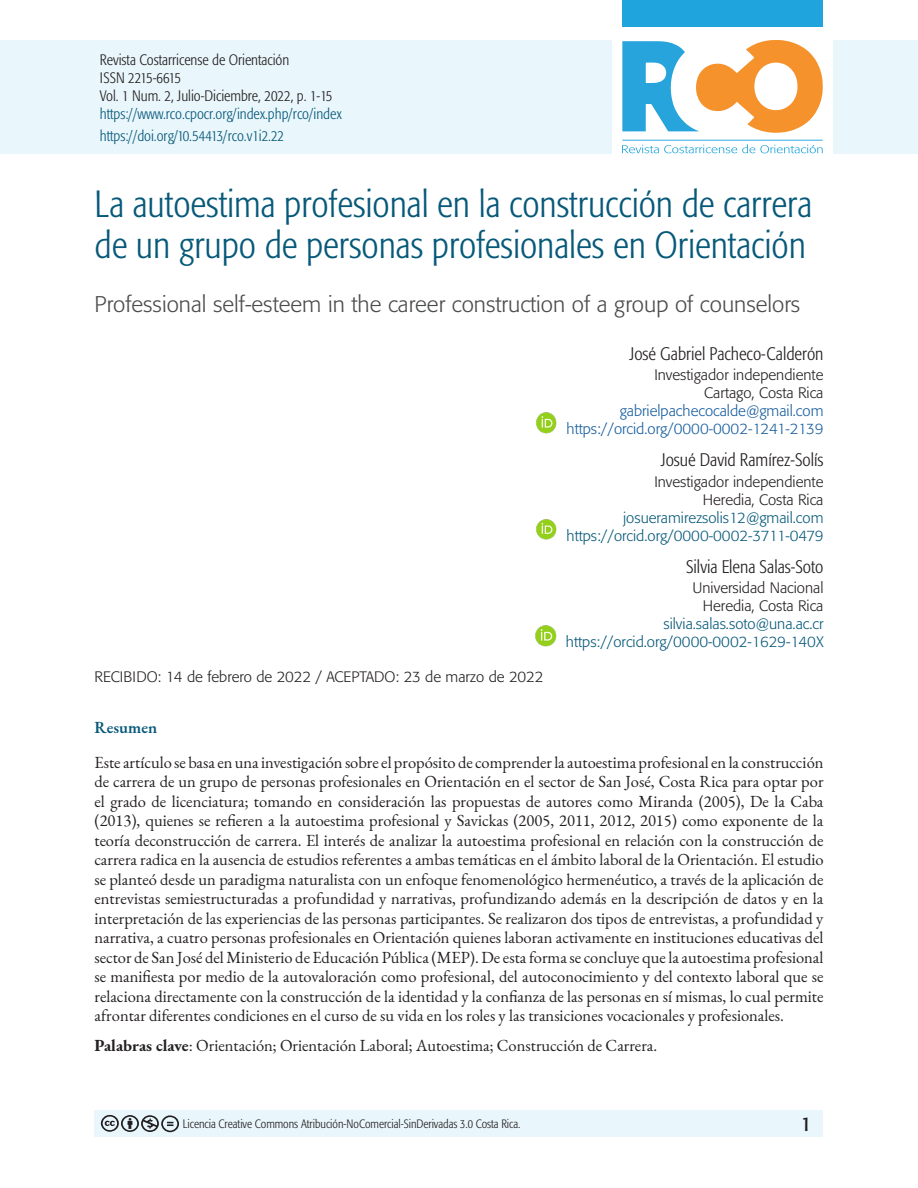
<style>
.page{position:relative;width:918px;height:1188px;background:#fff}
.page>*{position:absolute;margin:0;border:0;box-sizing:border-box;transform-origin:0 0}
.t1{font:300 condensed 37.5px/40.5px "Formata";color:#07597a}
.TITLE-ENG{font:300 22.5px "Formata";color:#4b4c4d}
.t2{font:19.5px "Formata";color:#231f20}
.AUTHOR{font:300 condensed 18px "Formata";color:#231f20}
.ABSTRACT{font:16.5px/19.5px "EB Garamond";color:#231f20;text-align:justify}
.TITLE-ABSTRACT{font:600 16.5px "EB Garamond";color:#07597a}
.AFFILIATION{font:300 15px "Formata";color:#07597a}
.AFFILIATION-2{font:300 15px "Formata";color:#231f20}
.t3{font:300 condensed 15px/18px "Formata";color:#231f20}
.t4{font:300 condensed 15px/21.6px "Formata";color:#07597a}
.AFFILIATION-3{font:300 15px "Formata";color:#175d9e}
.FECHAS{font:300 15px "Formata";color:#231f20}
.t5{font:300 condensed 12px "Formata";color:#231f20}
.s1{font-weight:700}
</style>
<div class="page">
<div style="left:94px;top:1110px;width:730px;height:27px;background:#e9f6fb"></div>
<div style="left:0;top:40px;width:611px;height:113px;background:#e9f6fb"></div>
<div style="left:622px;top:0;width:201px;height:27px;background:#1fa4dd"></div>
<svg style="left:622px;top:40px;width:201px;height:93px"></svg>
<svg style="left:622px;top:140px;width:201px;height:13px"></svg>
<div style="left:833px;top:40px;width:85px;height:113px;background:#e9f6fb"></div>
<svg style="left:101px;top:1115px;width:78px;height:17px"></svg>
<img style="left:536px;top:412px;width:21px;height:22px">
<img style="left:536px;top:519px;width:21px;height:21px">
<img style="left:535px;top:625px;width:22px;height:22px">
<p class="t3" style="left:100px;top:51px;width:234px">Revista Costarricense de Orientación<br>ISSN 2215-6615<br>Vol. 1 Num. 2, Julio-Diciembre, 2022, p. 1-15</p>
<p class="t4" style="left:100px;top:103px;width:243px">https://www.rco.cpocr.org/index.php/rco/index https://doi.org/10.54413/rco.v1i2.22</p>
<p class="t1" style="left:94px;top:184px;width:719px">La autoestima profesional en la construcción de carrera de un grupo de personas profesionales en Orientación</p>
<p class="TITLE-ENG" style="left:94px;top:291px;width:707px">Professional self-esteem in the career construction of a group of counselors</p>
<p class="AUTHOR" style="left:629px;top:343px;width:196px">José Gabriel Pacheco-Calderón</p>
<p class="AFFILIATION-2" style="left:654px;top:366px;width:171px">Investigador independiente</p>
<p class="AFFILIATION-2" style="left:704px;top:384px;width:121px">Cartago, Costa Rica</p>
<p class="AFFILIATION-3" style="left:620px;top:402px;width:205px">gabrielpachecocalde@gmail.com</p>
<p class="AFFILIATION-3" style="left:567px;top:420px;width:258px">https://orcid.org/0000-0002-1241-2139</p>
<p class="AUTHOR" style="left:661px;top:449px;width:164px">Josué David Ramírez-Solís</p>
<p class="AFFILIATION-2" style="left:654px;top:473px;width:171px">Investigador independiente</p>
<p class="AFFILIATION-2" style="left:703px;top:491px;width:122px">Heredia, Costa Rica</p>
<p class="AFFILIATION" style="left:623px;top:509px;width:202px">josueramirezsolis12@gmail.com</p>
<p class="AFFILIATION" style="left:567px;top:527px;width:258px">https://orcid.org/0000-0002-3711-0479</p>
<p class="AUTHOR" style="left:686px;top:556px;width:139px">Silvia Elena Salas-Soto</p>
<p class="AFFILIATION-2" style="left:693px;top:579px;width:132px">Universidad Nacional</p>
<p class="AFFILIATION-2" style="left:703px;top:597px;width:122px">Heredia, Costa Rica</p>
<p class="AFFILIATION" style="left:663px;top:615px;width:162px">silvia.salas.soto@una.ac.cr</p>
<p class="AFFILIATION" style="left:566px;top:633px;width:259px">https://orcid.org/0000-0002-1629-140X</p>
<p class="FECHAS" style="left:94px;top:667px;width:450px">RECIBIDO: 14 de febrero de 2022 / ACEPTADO: 23 de marzo de 2022</p>
<p class="TITLE-ABSTRACT" style="left:94px;top:717px;width:64px">Resumen</p>
<p class="ABSTRACT" style="left:94px;top:752px;width:731px">Este artículo se basa en una investigación sobre el propósito de comprender la autoestima profesional en la construcción de carrera de un grupo de personas profesionales en Orientación en el sector de San José, Costa Rica para optar por el grado de licenciatura; tomando en consideración las propuestas de autores como Miranda (2005), De la Caba (2013), quienes se refieren a la autoestima profesional y Savickas (2005, 2011, 2012, 2015) como exponente de la teoría deconstrucción de carrera. El interés de analizar la autoestima profesional en relación con la construcción de carrera radica en la ausencia de estudios referentes a ambas temáticas en el ámbito laboral de la Orientación. El estudio se planteó desde un paradigma naturalista con un enfoque fenomenológico hermenéutico, a través de la aplicación de entrevistas semiestructuradas a profundidad y narrativas, profundizando además en la descripción de datos y en la interpretación de las experiencias de las personas participantes. Se realizaron dos tipos de entrevistas, a profundidad y narrativa, a cuatro personas profesionales en Orientación quienes laboran activamente en instituciones educativas del sector de San José del Ministerio de Educación Pública (MEP). De esta forma se concluye que la autoestima profesional se manifiesta por medio de la autovaloración como profesional, del autoconocimiento y del contexto laboral que se relaciona directamente con la construcción de la identidad y la confianza de las personas en sí mismas, lo cual permite afrontar diferentes condiciones en el curso de su vida en los roles y las transiciones vocacionales y profesionales.</p>
<p class="ABSTRACT" style="left:94px;top:1036px;width:564px"><span class="s1">Palabras clave</span>: Orientación; Orientación Laboral; Autoestima; Construcción de Carrera.</p>
<p class="t5" style="left:183px;top:1117px;width:339px">Licencia Creative Commons Atribución-NoComercial-SinDerivadas 3.0 Costa Rica.</p>
<p class="t2" style="left:801px;top:1112px;width:13px">1</p>
</div>
